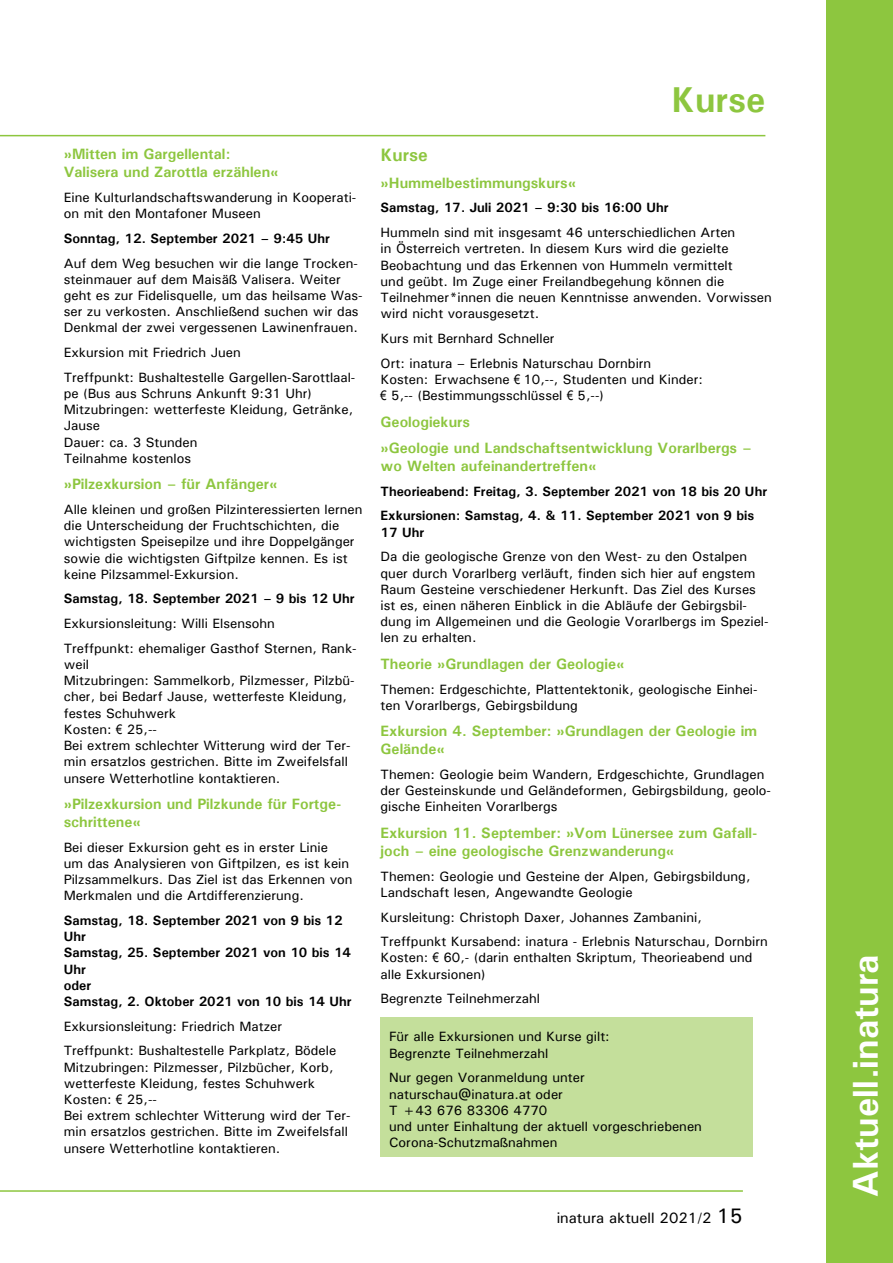
<style>
.page{position:relative;width:893px;height:1263px;background:#fff}
.page>*{position:absolute;margin:0;border:0;box-sizing:border-box;transform-origin:0 0}
.t1{font:700 36px "Univers";color:#fff}
.t2{font:700 36px "Univers";color:#8dc63f}
.t3{font:700 18px "Univers";color:#8dc63f}
.t4{font:700 15px/18px "Univers";color:#8dc63f}
.t5{font:500 15px "Univers";color:#000}
.t6{font:500 13.5px/16.2px "Univers";color:#000}
.t7{font:700 13.5px/16.2px "Univers";color:#000}
.s1{font-family:"Arial Narrow";font-weight:400}
.s2{font-size:21px}
</style>
<div class="page">
<hr style="left:0;top:135px;width:765px;height:1px;background:#8dc63f">
<hr style="left:0;top:1190px;width:743px;height:2px;background:#8dc63f">
<div style="left:381px;top:1017px;width:372px;height:140px;background:#c4df9b"></div>
<div style="left:827px;top:0;width:66px;height:1263px;background:#8dc63f"></div>
<p class="t4" style="left:64px;top:145px;width:216px">»Mitten im Gargellental:<br>Valisera und Zarottla erzählen«</p>
<p class="t6" style="left:64px;top:189px;width:294px">Eine Kulturlandschaftswanderung in Kooperati&shy;on mit den Montafoner Museen</p>
<p class="t7" style="left:64px;top:230px;width:268px">Sonntag, 12. September 2021 – 9:45 Uhr</p>
<p class="t6" style="left:64px;top:254px;width:300px">Auf dem Weg besuchen wir die lange Trocken&shy;steinmauer auf dem Maisäß Valisera. Weiter geht es zur Fidelisquelle, um das heilsame Was&shy;ser zu verkosten. Anschließend suchen wir das Denkmal der zwei vergessenen Lawinenfrauen.</p>
<p class="t6" style="left:64px;top:340px;width:293px;line-height:24.8px">Exkursion mit Friedrich Juen<br>Treffpunkt: Bushaltestelle Gargellen-Sarottlaal-</p>
<p class="t6" style="left:64px;top:385px;width:291px">pe (Bus aus Schruns Ankunft 9:31 Uhr)<br>Mitzubringen: wetterfeste Kleidung, Getränke,<br>Jause<br>Dauer: ca. 3 Stunden<br>Teilnahme kostenlos</p>
<p class="t4" style="left:64px;top:475px;width:215px">»Pilzexkursion – für Anfänger«</p>
<p class="t6" style="left:64px;top:501px;width:300px">Alle kleinen und großen Pilzinteressierten lernen die Unterscheidung der Fruchtschichten, die wichtigsten Speisepilze und ihre Doppelgänger sowie die wichtigsten Giftpilze kennen. Es ist keine Pilzsammel-Exkursion.</p>
<p class="t7" style="left:64px;top:590px;width:292px">Samstag, 18. September 2021 – 9 bis 12 Uhr</p>
<p class="t6" style="left:64px;top:611px;width:294px;line-height:24.8px">Exkursionsleitung: Willi Elsensohn<br>Treffpunkt: ehemaliger Gasthof Sternen, Rank-</p>
<p class="t6" style="left:64px;top:656px;width:292px">weil<br>Mitzubringen: Sammelkorb, Pilzmesser, Pilzbü&shy;cher, bei Bedarf Jause, wetterfeste Kleidung, festes Schuhwerk<br>Kosten: <span class="s1">€</span> 25,--<br>Bei extrem schlechter Witterung wird der Ter&shy;min ersatzlos gestrichen. Bitte im Zweifelsfall unsere Wetterhotline kontaktieren.</p>
<p class="t4" style="left:64px;top:794px;width:279px">»Pilzexkursion und Pilzkunde für Fortge&shy;schrittene«</p>
<p class="t6" style="left:64px;top:839px;width:290px">Bei dieser Exkursion geht es in erster Linie<br>um das Analysieren von Giftpilzen, es ist kein Pilzsammelkurs. Das Ziel ist das Erkennen von Merkmalen und die Artdifferenzierung.</p>
<p class="t7" style="left:64px;top:912px;width:289px">Samstag, 18. September 2021 von 9 bis 12<br>Uhr<br>Samstag, 25. September 2021 von 10 bis 14<br>Uhr<br>oder<br>Samstag, 2. Oktober 2021 von 10 bis 14 Uhr</p>
<p class="t6" style="left:64px;top:1013px;width:274px;line-height:24.8px">Exkursionsleitung: Friedrich Matzer<br>Treffpunkt: Bushaltestelle Parkplatz, Bödele</p>
<p class="t6" style="left:64px;top:1058px;width:288px">Mitzubringen: Pilzmesser, Pilzbücher, Korb, wetterfeste Kleidung, festes Schuhwerk Kosten: <span class="s1">€</span> 25,--<br>Bei extrem schlechter Witterung wird der Ter&shy;min ersatzlos gestrichen. Bitte im Zweifelsfall unsere Wetterhotline kontaktieren.</p>
<h1 class="t2" style="left:671px;top:77px;width:96px">Kurse</h1>
<h2 class="t3" style="left:381px;top:144px;width:49px">Kurse</h2>
<p class="t4" style="left:381px;top:173px;width:197px">»Hummelbestimmungskurs«</p>
<p class="t7" style="left:381px;top:199px;width:290px">Samstag, 17. Juli 2021 – 9:30 bis 16:00 Uhr</p>
<p class="t6" style="left:381px;top:224px;width:393px">Hummeln sind mit insgesamt 46 unterschiedlichen Arten<br>in Österreich vertreten. In diesem Kurs wird die gezielte Beobachtung und das Erkennen von Hummeln vermittelt<br>und geübt. Im Zuge einer Freilandbegehung können die Teilnehmer*innen die neuen Kenntnisse anwenden. Vorwissen wird nicht vorausgesetzt.</p>
<p class="t6" style="left:381px;top:326px;width:272px;line-height:24.8px">Kurs mit Bernhard Schneller<br>Ort: inatura – Erlebnis Naturschau Dornbirn</p>
<p class="t6" style="left:381px;top:371px;width:324px">Kosten: Erwachsene <span class="s1">€</span> 10,--, Studenten und Kinder: <span class="s1">€</span> 5,-- (Bestimmungsschlüssel <span class="s1">€</span> 5,--)</p>
<p class="t4" style="left:381px;top:408px;width:372px;line-height:26.5px">Geologiekurs<br>»Geologie und Landschaftsentwicklung Vorarlbergs –</p>
<p class="t4" style="left:381px;top:456px;width:217px">wo Welten aufeinandertreffen«</p>
<p class="t7" style="left:381px;top:478px;width:388px;line-height:24.8px">Theorieabend: Freitag, 3. September 2021 von 18 bis 20 Uhr<br>Exkursionen: Samstag, 4. &amp; 11. September 2021 von 9 bis</p>
<p class="t7" style="left:381px;top:524px;width:45px">17 Uhr</p>
<p class="t6" style="left:381px;top:548px;width:389px">Da die geologische Grenze von den West- zu den Ostalpen quer durch Vorarlberg verläuft, finden sich hier auf engstem Raum Gesteine verschiedener Herkunft. Das Ziel des Kurses ist es, einen näheren Einblick in die Abläufe der Gebirgsbil&shy;dung im Allgemeinen und die Geologie Vorarlbergs im Speziel&shy;len zu erhalten.</p>
<p class="t4" style="left:381px;top:654px;width:245px">Theorie »Grundlagen der Geologie«</p>
<p class="t6" style="left:381px;top:680px;width:378px">Themen: Erdgeschichte, Plattentektonik, geologische Einhei&shy;ten Vorarlbergs, Gebirgsbildung</p>
<p class="t4" style="left:381px;top:722px;width:378px">Exkursion 4. September: »Grundlagen der Geologie im<br>Gelände«</p>
<p class="t6" style="left:381px;top:766px;width:392px">Themen: Geologie beim Wandern, Erdgeschichte, Grundlagen der Gesteinskunde und Geländeformen, Gebirgsbildung, geolo&shy;gische Einheiten Vorarlbergs</p>
<p class="t4" style="left:381px;top:823px;width:378px">Exkursion 11. September: »Vom Lünersee zum Gafall&shy;joch – eine geologische Grenzwanderung«</p>
<p class="t6" style="left:381px;top:867px;width:371px">Themen: Geologie und Gesteine der Alpen, Gebirgsbildung,<br>Landschaft lesen, Angewandte Geologie</p>
<p class="t6" style="left:381px;top:904px;width:389px;line-height:24.8px">Kursleitung: Christoph Daxer, Johannes Zambanini,<br>Treffpunkt Kursabend: inatura - Erlebnis Naturschau, Dornbirn</p>
<p class="t6" style="left:381px;top:949px;width:374px">Kosten: <span class="s1">€</span> 60,- (darin enthalten Skriptum, Theorieabend und alle Exkursionen)</p>
<p class="t6" style="left:381px;top:990px;width:161px">Begrenzte Teilnehmerzahl</p>
<p class="t6" style="left:389px;top:1028px;width:222px">Für alle Exkursionen und Kurse gilt:<br>Begrenzte Teilnehmerzahl</p>
<p class="t6" style="left:389px;top:1069px;width:314px">Nur gegen Voranmeldung unter naturschau@inatura.at oder<br>T +43 676 83306 4770<br>und unter Einhaltung der aktuell vorgeschriebenen<br>Corona-Schutzmaßnahmen</p>
<p class="t5" style="left:557px;top:1208px;width:188px">inatura aktuell 2021/2 <span class="s2">15</span></p>
<h1 class="t1" style="left:843px;top:1197px;width:244px;rotate:-90deg">Aktuell.inatura</h1>
</div>
